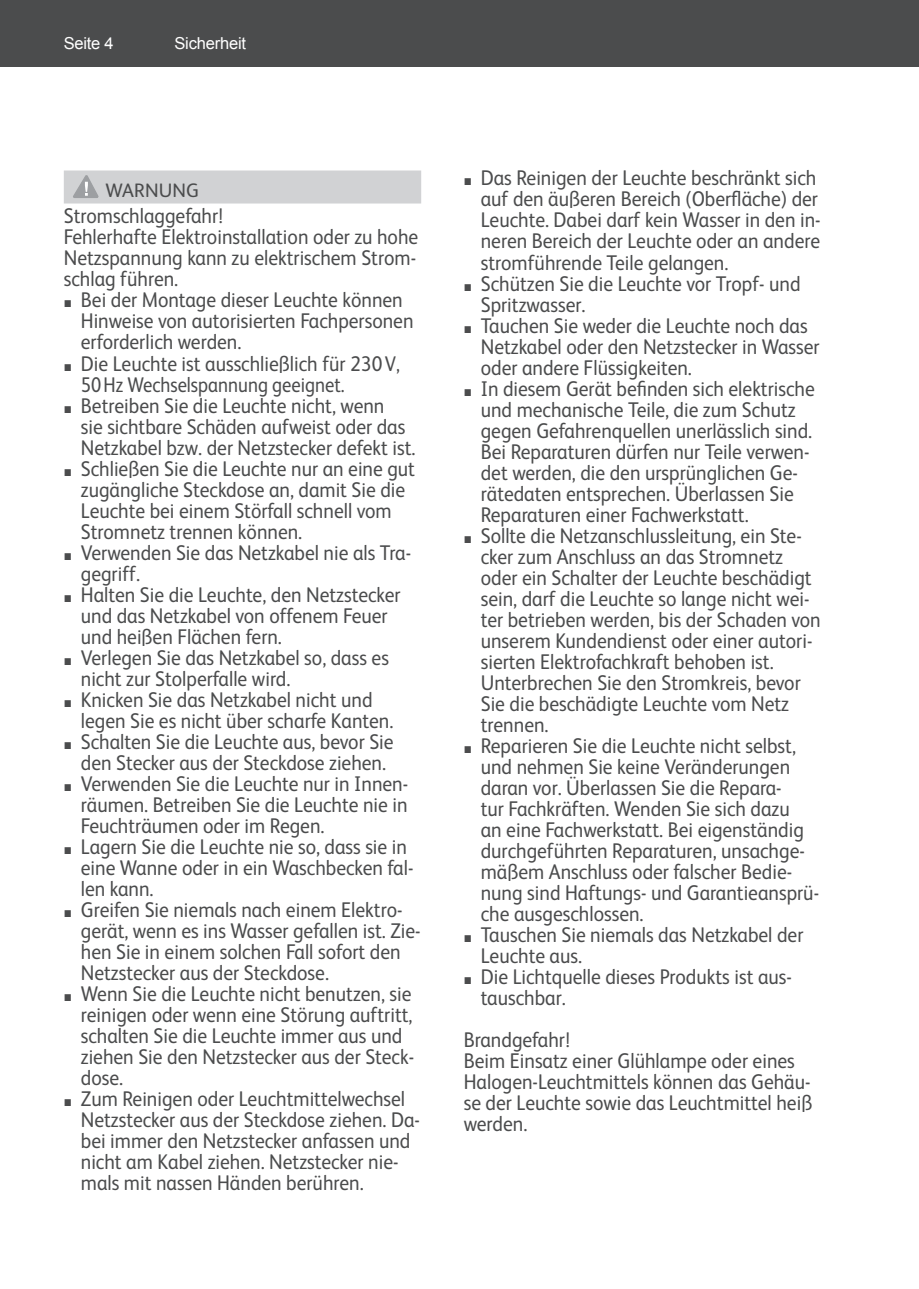
<style>
.page{position:relative;width:919px;height:1289px;background:#fff}
.page>*{position:absolute;margin:0;border:0;box-sizing:border-box;transform-origin:0 0}
.t1{font:21.3px/21px "FS Albert";color:#4b4c4d;scale:.92 1}
.t2{font:19.5px "FS Albert";letter-spacing:.005em;color:#4b4c4d}
.t3{font:16.5px "Arial";letter-spacing:-.015em;color:#fff}
.s1{font-family:"Arial";font-size:14.7px}
</style>
<div class="page">
<div style="left:906px;top:0;width:12px;height:67px;background:#4b4c4d"></div>
<div style="left:0;top:0;width:906px;height:67px;background:#4b4c4d"></div>
<div style="left:64px;top:170px;width:357px;height:33px;background:#d1d2d4"></div>
<svg style="left:73px;top:175px;width:26px;height:23px"></svg>
<p class="t3" style="left:64px;top:33px;width:51px">Seite 4</p>
<p class="t3" style="left:174px;top:33px;width:73px">Sicherheit</p>
<p class="t2" style="left:105px;top:177px;width:95px">WARNUNG</p>
<p class="t1" style="left:64px;top:204px;width:387px">Stromschlaggefahr!<br>Fehlerhafte Elektroinstallation oder zu hohe<br>Netzspannung kann zu elektrischem Strom&shy;schlag führen.</p>
<p class="t1" style="left:81px;top:288px;width:363px;text-indent:-17px"><span class="s1">■</span> Bei der Montage dieser Leuchte können<br>Hinweise von autorisierten Fachpersonen erforderlich werden.</p>
<p class="t1" style="left:81px;top:351px;width:348px;text-indent:-17px"><span class="s1">■</span> Die Leuchte ist ausschließlich für 230 V,<br>50 Hz Wechsel spannung geeignet.</p>
<p class="t1" style="left:81px;top:393px;width:365px;text-indent:-17px"><span class="s1">■</span> Betreiben Sie die Leuchte nicht, wenn<br>sie sichtbare Schäden aufweist oder das<br>Netzkabel bzw. der Netzstecker defekt ist.</p>
<p class="t1" style="left:81px;top:456px;width:365px;text-indent:-17px"><span class="s1">■</span> Schließen Sie die Leuchte nur an eine gut zugängliche Steckdose an, damit Sie die Leuchte bei einem Störfall schnell vom Stromnetz trennen können.</p>
<p class="t1" style="left:81px;top:540px;width:360px;text-indent:-17px"><span class="s1">■</span> Verwenden Sie das Netzkabel nie als Tra&shy;gegriff.</p>
<p class="t1" style="left:81px;top:582px;width:349px;text-indent:-17px"><span class="s1">■</span> Halten Sie die Leuchte, den Netzstecker und das Netzkabel von offenem Feuer und heißen Flächen fern.</p>
<p class="t1" style="left:81px;top:645px;width:336px;text-indent:-17px"><span class="s1">■</span> Verlegen Sie das Netzkabel so, dass es nicht zur Stolperfalle wird.</p>
<p class="t1" style="left:81px;top:687px;width:341px;text-indent:-17px"><span class="s1">■</span> Knicken Sie das Netzkabel nicht und legen Sie es nicht über scharfe Kanten.</p>
<p class="t1" style="left:64px;top:729px;width:360px;text-align:center"><span class="s1">■</span> Schalten Sie die Leuchte aus, bevor Sie den Stecker aus der Steckdose ziehen.</p>
<p class="t1" style="left:81px;top:771px;width:357px;text-align:justify;text-indent:-17px"><span class="s1">■</span> Verwenden Sie die Leuchte nur in Innen&shy;räumen. Betreiben Sie die Leuchte nie in Feuchträumen oder im Regen.</p>
<p class="t1" style="left:81px;top:834px;width:363px;text-indent:-17px"><span class="s1">■</span> Lagern Sie die Leuchte nie so, dass sie in eine Wanne oder in ein Waschbecken fal&shy;len kann.</p>
<p class="t1" style="left:81px;top:897px;width:371px;text-indent:-17px"><span class="s1">■</span> Greifen Sie niemals nach einem Elektro&shy;gerät, wenn es ins Wasser gefallen ist. Zie&shy;hen Sie in einem solchen Fall sofort den Netzstecker aus der Steckdose.</p>
<p class="t1" style="left:81px;top:981px;width:364px;text-indent:-17px"><span class="s1">■</span> Wenn Sie die Leuchte nicht benutzen, sie reinigen oder wenn eine Störung auftritt, schalten Sie die Leuchte immer aus und ziehen Sie den Netzstecker aus der Steck&shy;dose.</p>
<p class="t1" style="left:81px;top:1086px;width:370px;text-indent:-17px"><span class="s1">■</span> Zum Reinigen oder Leuchtmittelwechsel Netzstecker aus der Steckdose ziehen. Da&shy;bei immer den Netzstecker anfassen und nicht am Kabel ziehen. Netzstecker nie&shy;mals mit nassen Händen berühren.</p>
<p class="t1" style="left:480px;top:167px;width:371px;text-indent:-17px"><span class="s1">■</span> Das Reinigen der Leuchte beschränkt sich auf den äußeren Bereich (Oberfläche) der Leuchte. Dabei darf kein Wasser in den in&shy;neren Bereich der Leuchte oder an andere stromführende Teile gelangen.</p>
<p class="t1" style="left:480px;top:272px;width:349px;text-indent:-17px"><span class="s1">■</span> Schützen Sie die Leuchte vor Tropf- und<br>Spritzwasser.</p>
<p class="t1" style="left:480px;top:314px;width:370px;text-indent:-17px"><span class="s1">■</span> Tauchen Sie weder die Leuchte noch das<br>Netzkabel oder den Netzstecker in Wasser oder andere Flüssigkeiten.</p>
<p class="t1" style="left:480px;top:377px;width:364px;text-indent:-17px"><span class="s1">■</span> In die sem Gerät be fin den sich elek tri sche und me cha ni sche Tei le, die zum Schutz ge gen Ge fah ren quel len unerlässlich sind.<br>Bei Reparaturen dür fen nur Tei le ver wen&shy;det wer den, die den ur sprüng li chen Ge&shy;rä te da ten ent spre chen. Überlassen Sie Re pa ra turen einer Fachwerkstatt.</p>
<p class="t1" style="left:480px;top:524px;width:371px;text-indent:-17px"><span class="s1">■</span> Sollte die Netzanschlussleitung, ein Ste&shy;cker zum Anschluss an das Stromnetz oder ein Schalter der Leuchte beschädigt sein, darf die Leuchte so lange nicht wei&shy;ter betrieben werden, bis der Schaden von unserem Kundendienst oder einer autori&shy;sierten Elektrofachkraft behoben ist.<br>Unterbrechen Sie den Stromkreis, bevor Sie die beschädigte Leuchte vom Netz trennen.</p>
<p class="t1" style="left:480px;top:734px;width:369px;text-indent:-17px"><span class="s1">■</span> Reparieren Sie die Leuchte nicht selbst, und nehmen Sie keine Veränderungen daran vor. Überlassen Sie die Repara-<br>tur Fachkräften. Wenden Sie sich dazu<br>an eine Fachwerkstatt. Bei eigenständig durchgeführten Reparaturen, unsachge&shy;mäßem Anschluss oder falscher Bedie&shy;nung sind Haftungs- und Garantieansprü&shy;che ausgeschlossen.</p>
<p class="t1" style="left:480px;top:923px;width:352px;text-indent:-17px"><span class="s1">■</span> Tauschen Sie niemals das Netzkabel der<br>Leuchte aus.</p>
<p class="t1" style="left:480px;top:965px;width:340px;text-indent:-17px"><span class="s1">■</span> Die Lichtquelle dieses Produkts ist aus&shy;tauschbar.</p>
<p class="t1" style="left:463px;top:1028px;width:380px">Brandgefahr!<br>Beim Einsatz einer Glühlampe oder eines<br>Halogen-Leuchtmittels können das Gehäu&shy;se der Leuchte sowie das Leuchtmittel heiß werden.</p>
</div>
